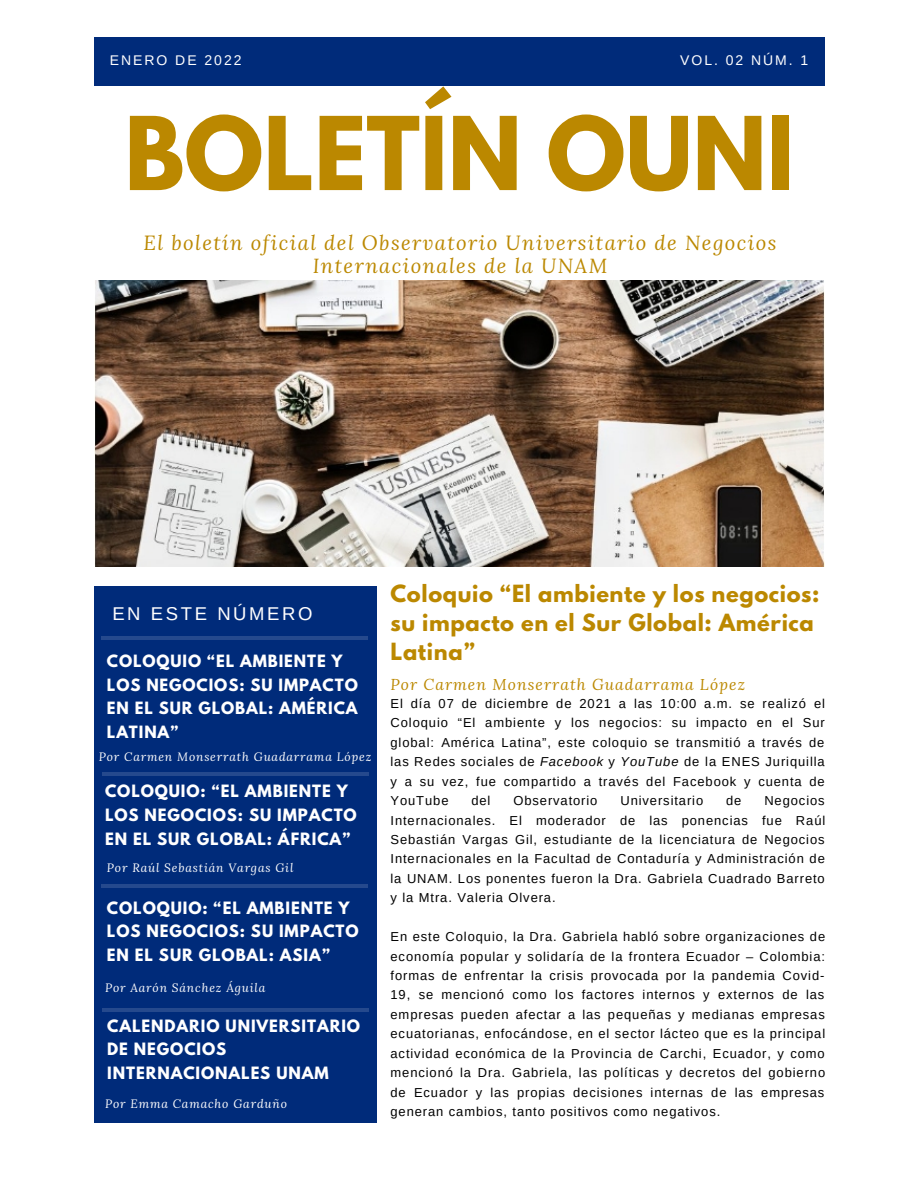
<style>
.page{position:relative;width:918px;height:1188px;background:#fff}
.page>*{position:absolute;margin:0;border:0;box-sizing:border-box;transform-origin:0 0}
.t1{font:700 90px "League Spartan";color:#b80}
.t2{font:700 21px/29.2px "League Spartan";letter-spacing:.03em;color:#b80}
.t3{font:italic 20.25px/23.7px "Lora";letter-spacing:.07em;color:#b80;text-align:center}
.t4{font:18.45px "Arimo";letter-spacing:.14em;color:#fff}
.t5{font:italic 15.6px "Lora";letter-spacing:.07em;color:#b80}
.t6{font:700 15px/23.7px "League Spartan";letter-spacing:.06em;color:#fff}
.t7{font:13.95px "Arimo";letter-spacing:.14em;color:#fff}
.t8{font:12.9px/19.5px "Arimo";letter-spacing:.07em;color:#000;text-align:justify}
.t9{font:italic 12px "Lora";letter-spacing:.07em;color:#fff}
.s1{font-style:italic}
</style>
<div class="page">
<div style="left:95px;top:38px;width:730px;height:47px;background:#002b7a"></div>
<div style="left:94px;top:586px;width:282px;height:536px;background:#002b7a"></div>
<hr style="left:101px;top:636px;width:267px;height:3px;background:#fff">
<hr style="left:102px;top:772px;width:267px;height:3px;background:#fff">
<hr style="left:101px;top:885px;width:267px;height:3px;background:#fff">
<hr style="left:102px;top:1008px;width:267px;height:4px;background:#25498d">
<img style="left:95px;top:281px;width:730px;height:286px">
<p class="t7" style="left:110px;top:53px;width:133px">ENERO DE 2022</p>
<p class="t7" style="left:680px;top:53px;width:130px">VOL. 02 NÚM. 1</p>
<p class="t1" style="left:124px;top:109px;width:672px">BOLETÍN OUNI</p>
<p class="t3" style="left:144px;top:230px;width:635px">El boletín oficial del Observatorio Universitario de Negocios<br>Internacionales de la UNAM</p>
<p class="t4" style="left:112px;top:603px;width:202px">EN ESTE NÚMERO</p>
<p class="t6" style="left:107px;top:651px;width:252px">COLOQUIO “EL AMBIENTE Y<br>LOS NEGOCIOS: SU IMPACTO<br>EN EL SUR GLOBAL: AMÉRICA<br>LATINA”</p>
<p class="t9" style="left:99px;top:748px;width:274px">Por Carmen Monserrath Guadarrama López</p>
<p class="t6" style="left:105px;top:781px;width:253px">COLOQUIO: “EL AMBIENTE Y<br>LOS NEGOCIOS: SU IMPACTO<br>EN EL SUR GLOBAL: ÁFRICA”</p>
<p class="t9" style="left:107px;top:859px;width:188px">Por Raúl Sebastián Vargas Gil</p>
<p class="t6" style="left:107px;top:898px;width:253px">COLOQUIO: “EL AMBIENTE Y<br>LOS NEGOCIOS: SU IMPACTO<br>EN EL SUR GLOBAL: ASIA”</p>
<p class="t9" style="left:105px;top:980px;width:162px">Por Aarón Sánchez Águila</p>
<p class="t6" style="left:107px;top:1016px;width:254px">CALENDARIO UNIVERSITARIO<br>DE NEGOCIOS<br>INTERNACIONALES UNAM</p>
<p class="t9" style="left:105px;top:1095px;width:183px">Por Emma Camacho Garduño</p>
<p class="t2" style="left:391px;top:581px;width:431px">Coloquio “El ambiente y los negocios: su impacto en el Sur Global: América<br>Latina”</p>
<p class="t5" style="left:391px;top:674px;width:356px">Por Carmen Monserrath Guadarrama López</p>
<p class="t8" style="left:391px;top:694px;width:436px">El día 07 de diciembre de 2021 a las 10:00 a.m. se realizó el Coloquio “El ambiente y los negocios: su impacto en el Sur global: América Latina”, este coloquio se transmitió a través de las Redes sociales de <span class="s1">Facebook</span> y <span class="s1">YouTube</span> de la ENES Juriquilla y a su vez, fue compartido a través del Facebook y cuenta de YouTube</p>
<p class="t8" style="left:391px;top:791px;width:436px;text-indent:374px">Negocios Internacionales. El moderador de las ponencias fue Raúl Sebastián Vargas Gil, estudiante de la licenciatura de Negocios Internacionales en la Facultad de Contaduría y Administración de la UNAM. Los ponentes fueron la Dra. Gabriela Cuadrado Barreto y la Mtra. Valeria Olvera.</p>
<p class="t8" style="left:391px;top:927px;width:436px">En este Coloquio, la Dra. Gabriela habló sobre organizaciones de economía popular y solidaría de la frontera Ecuador – Colombia: formas de enfrentar la crisis provocada por la pandemia Covid-19, se mencionó como los factores internos y externos de las empresas pueden afectar a las pequeñas y medianas empresas ecuatorianas, enfocándose, en el sector lácteo que es la principal actividad económica de la Provincia de Carchi, Ecuador, y como mencionó la Dra. Gabriela, las políticas y decretos del gobierno de Ecuador y las propias decisiones internas de las empresas generan cambios, tanto positivos como negativos.</p>
<p class="t8" style="left:471px;top:791px;width:21px">del</p>
<p class="t8" style="left:513px;top:791px;width:86px">Observatorio</p>
<p class="t8" style="left:620px;top:791px;width:84px">Universitario</p>
<p class="t8" style="left:726px;top:791px;width:17px">de</p>
</div>
